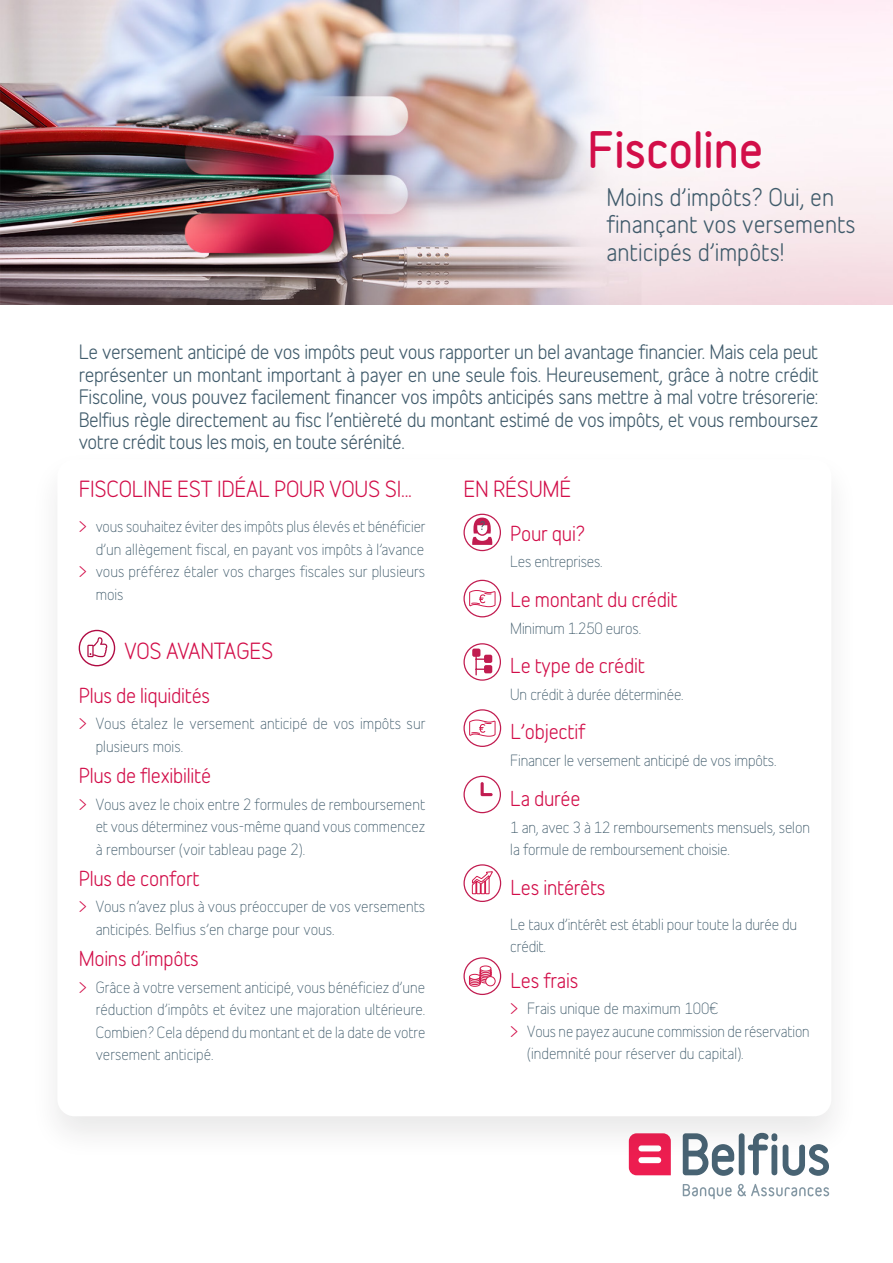
<style>
.page{position:relative;width:893px;height:1263px;background:#fff}
.page>*{position:absolute;margin:0;border:0;box-sizing:border-box;transform-origin:0 0}
.Titel_POD{font:700 45px "Belfius Alternative";letter-spacing:-.005em;color:#d20e49}
.t1{font:22.95px/27.6px "Belfius Alternative";color:#405b6b}
.Titel_KADER{font:21px "Belfius Alternative";letter-spacing:-.01em;color:#d20e49}
.Titel_BREDE_KADER{font:21px "Belfius Alternative";letter-spacing:-.01em;color:#d20e49}
.Titel_2_KADER{font:19.5px "Belfius Alternative";letter-spacing:-.01em;color:#d20e49}
.Titel_2_BREDE_KADER{font:19.5px "Belfius Alternative";letter-spacing:-.01em;color:#d20e49}
.inleiding{font:18.75px/22.5px "Belfius Alternative";letter-spacing:-.02em;color:#405b6b;text-align:justify}
.lopende{font:300 15px/22.5px "Belfius Alternative";color:#405b6b}
.Titel_2_KADER-2{font:300 15px/22.5px "Belfius Alternative";letter-spacing:-.01em;color:#405b6b}
.s1{font-weight:400;color:#d20e49}
</style>
<div class="page">
<svg style="left:683px;top:1184px;width:146px;height:15px"></svg>
<svg style="left:629px;top:1161px;width:42px;height:14px"></svg>
<div style="left:638px;top:1157px;width:23px;height:6px;background:#fff;border-radius:3px"></div>
<svg style="left:683px;top:1161px;width:51px;height:15px"></svg>
<div style="left:739px;top:1133px;width:5px;height:42px;background:#486373;border-radius:3px"></div>
<svg style="left:753px;top:1161px;width:24px;height:14px"></svg>
<svg style="left:783px;top:1161px;width:46px;height:15px"></svg>
<img style="left:0;top:0;width:893px;height:304px">
<div style="left:29px;top:448px;width:831px;height:713px;background:#231f20;opacity:.1"></div>
<div style="left:57px;top:459px;width:774px;height:657px;background:#fff;border-radius:17px"></div>
<div style="left:79px;top:630px;width:36px;height:36px;border:1px solid #b00a42;border-radius:50%"></div>
<svg style="left:87px;top:637px;width:20px;height:20px"></svg>
<svg style="left:464px;top:514px;width:36px;height:36px"></svg>
<div style="left:463px;top:514px;width:38px;height:37px;border:1px solid #c11c50;border-radius:50%"></div>
<svg style="left:472px;top:517px;width:20px;height:28px"></svg>
<svg style="left:464px;top:580px;width:37px;height:37px"></svg>
<div style="left:463px;top:580px;width:38px;height:37px;border:1px solid #c11c50;border-radius:50%"></div>
<svg style="left:469px;top:590px;width:27px;height:17px"></svg>
<svg style="left:464px;top:644px;width:36px;height:36px"></svg>
<div style="left:463px;top:643px;width:38px;height:38px;border:1px solid #c11c50;border-radius:50%"></div>
<div style="left:472px;top:648px;width:8px;height:9px;background:#c11c50;border-radius:2px"></div>
<div style="left:484px;top:655px;width:8px;height:8px;background:#c11c50;border-radius:2px"></div>
<div style="left:484px;top:665px;width:8px;height:8px;background:#c11c50;border-radius:2px"></div>
<hr style="left:475px;top:655px;width:2px;height:20px;background:#c11c50">
<svg style="left:477px;top:658px;width:7px;height:2px"></svg>
<svg style="left:477px;top:668px;width:7px;height:2px"></svg>
<svg style="left:464px;top:710px;width:37px;height:36px"></svg>
<div style="left:463px;top:709px;width:38px;height:38px;border:1px solid #c11c50;border-radius:50%"></div>
<svg style="left:469px;top:719px;width:27px;height:18px"></svg>
<div style="left:463px;top:776px;width:38px;height:37px;border:1px solid #c11c50;border-radius:50%"></div>
<svg style="left:481px;top:782px;width:12px;height:14px"></svg>
<svg style="left:464px;top:865px;width:37px;height:36px"></svg>
<div style="left:463px;top:864px;width:38px;height:38px;border:1px solid #c11c50;border-radius:50%"></div>
<svg style="left:472px;top:871px;width:21px;height:23px"></svg>
<svg style="left:464px;top:958px;width:37px;height:36px"></svg>
<div style="left:463px;top:957px;width:38px;height:38px;border:1px solid #c11c50;border-radius:50%"></div>
<div style="left:480px;top:966px;width:11px;height:5px;border:1px solid #d21b4d;border-radius:50%"></div>
<svg style="left:469px;top:968px;width:23px;height:19px"></svg>
<div style="left:486px;top:976px;width:9px;height:10px;background:#fff;border-radius:50%"></div>
<div style="left:485px;top:976px;width:10px;height:10px;border:1px solid #d21b4d;border-radius:50%"></div>
<p class="Titel_POD" style="left:587px;top:115px;width:177px">Fiscoline</p>
<p class="t1" style="left:606px;top:181px;width:251px">Moins d’impôts? Oui, en finançant vos versements anticipés d’impôts!</p>
<p class="inleiding" style="left:79px;top:339px;width:741px">Le versement anticipé de vos impôts peut vous rapporter un bel avantage financier. Mais cela peut représenter un montant important à payer en une seule fois. Heureusement, grâce à notre crédit Fiscoline, vous pouvez facilement financer vos impôts anticipés sans mettre à mal votre trésorerie:<br>Belfius règle directement au fisc l’entièreté du montant estimé de vos impôts, et vous remboursez votre crédit tous les mois, en toute sérénité.</p>
<p class="Titel_KADER" style="left:79px;top:471px;width:335px">FISCOLINE EST IDÉAL POUR VOUS SI...</p>
<p class="lopende" style="left:79px;top:514px;width:348px;text-align:right"><span class="s1">&gt;</span> vous souhaitez éviter des impôts plus élevés et bénéficier d’un allègement fiscal, en payant vos impôts à l’avance</p>
<p class="lopende" style="left:96px;top:559px;width:331px;text-indent:-17px"><span class="s1">&gt;</span> vous préférez étaler vos charges fiscales sur plusieurs mois</p>
<p class="Titel_BREDE_KADER" style="left:125px;top:633px;width:150px">VOS AVANTAGES</p>
<p class="Titel_2_BREDE_KADER" style="left:79px;top:679px;width:133px">Plus de liquidités</p>
<p class="lopende" style="left:96px;top:711px;width:331px;text-indent:-17px"><span class="s1">&gt;</span> Vous étalez le versement anticipé de vos impôts sur plusieurs mois.</p>
<p class="Titel_2_BREDE_KADER" style="left:79px;top:759px;width:134px">Plus de flexibilité</p>
<p class="lopende" style="left:96px;top:791px;width:331px;text-align:justify;text-indent:-17px"><span class="s1">&gt;</span> Vous avez le choix entre 2 formules de remboursement et vous déterminez vous-même quand vous commencez à rembourser (voir tableau page 2).</p>
<p class="Titel_2_BREDE_KADER" style="left:79px;top:862px;width:123px">Plus de confort</p>
<p class="lopende" style="left:96px;top:894px;width:331px;text-indent:-17px"><span class="s1">&gt;</span> Vous n’avez plus à vous préoccuper de vos versements anticipés. Belfius s’en charge pour vous.</p>
<p class="Titel_2_BREDE_KADER" style="left:79px;top:942px;width:122px">Moins d’impôts</p>
<p class="lopende" style="left:96px;top:974px;width:331px;text-align:justify;text-indent:-17px"><span class="s1">&gt;</span> Grâce à votre versement anticipé, vous bénéficiez d’une réduction d’impôts et évitez une majoration ultérieure.<br>Combien? Cela dépend du montant et de la date de votre versement anticipé.</p>
<p class="Titel_KADER" style="left:463px;top:471px;width:109px">EN RÉSUMÉ</p>
<p class="Titel_2_KADER" style="left:510px;top:517px;width:76px">Pour qui?</p>
<p class="lopende" style="left:510px;top:549px;width:94px">Les entreprises.</p>
<p class="Titel_2_KADER" style="left:510px;top:583px;width:169px">Le montant du crédit</p>
<p class="lopende" style="left:510px;top:615px;width:132px">Minimum 1.250 euros.</p>
<p class="Titel_2_KADER" style="left:510px;top:649px;width:136px">Le type de crédit</p>
<p class="lopende" style="left:510px;top:682px;width:175px">Un crédit à durée déterminée.</p>
<p class="Titel_2_KADER" style="left:510px;top:716px;width:76px">L’objectif</p>
<p class="lopende" style="left:510px;top:748px;width:268px">Financer le versement anticipé de vos impôts.</p>
<p class="Titel_2_KADER" style="left:510px;top:782px;width:72px">La durée</p>
<p class="lopende" style="left:510px;top:814px;width:301px">1 an, avec 3 à 12 remboursements mensuels, selon la formule de remboursement choisie.</p>
<p class="Titel_2_KADER" style="left:510px;top:871px;width:97px">Les intérêts</p>
<p class="Titel_2_KADER-2" style="left:510px;top:911px;width:288px">Le taux d’intérêt est établi pour toute la durée du crédit.</p>
<p class="Titel_2_KADER" style="left:510px;top:964px;width:69px">Les frais</p>
<p class="lopende" style="left:510px;top:996px;width:210px"><span class="s1">&gt;</span> Frais unique de maximum 100€</p>
<p class="lopende" style="left:527px;top:1018px;width:284px;text-indent:-17px"><span class="s1">&gt;</span> Vous ne payez aucune commission de réservation (indemnité pour réserver du capital).</p>
</div>
